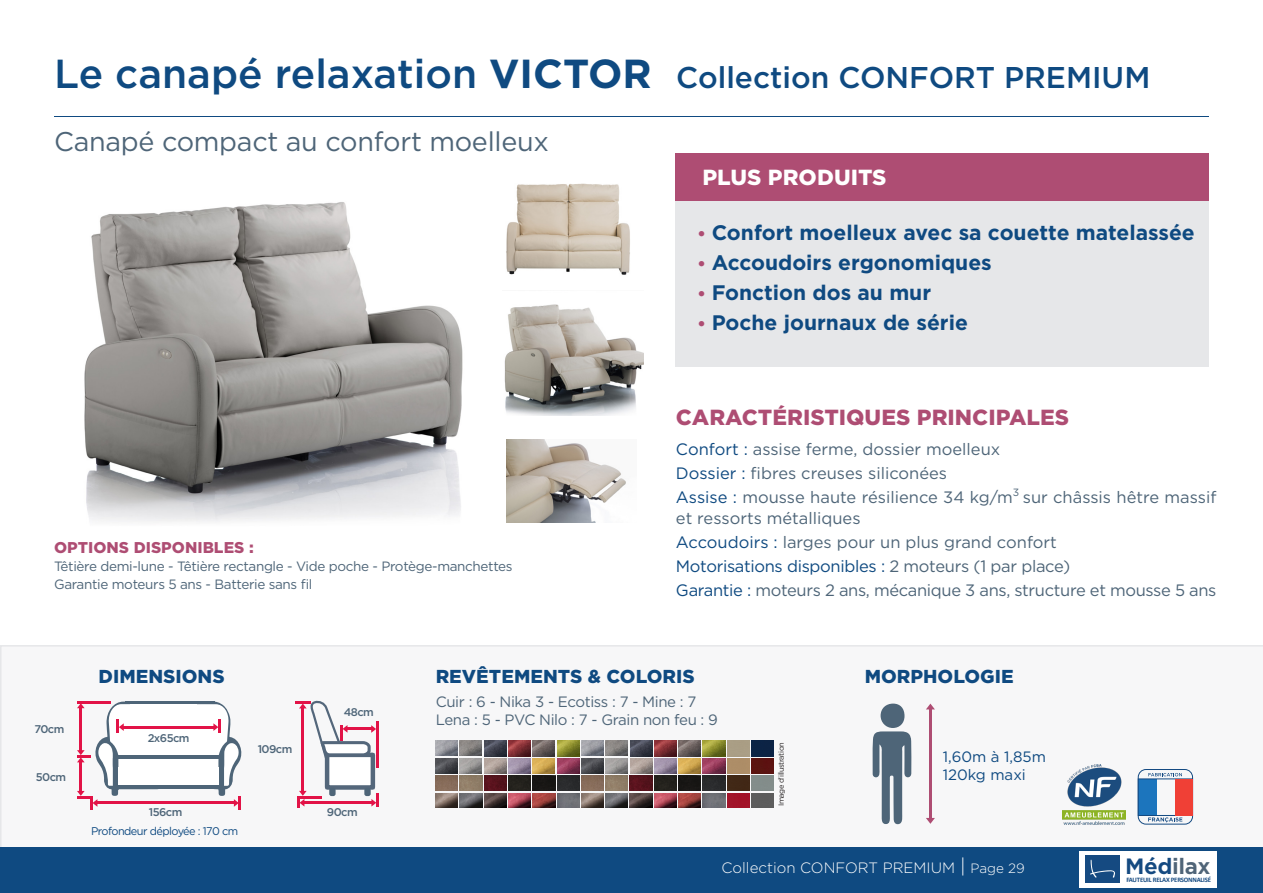
<style>
.page{position:relative;width:1263px;height:893px;background:#fff}
.page>*{position:absolute;margin:0;border:0;box-sizing:border-box;transform-origin:0 0}
.Titre_pdt{font:500 30px "Gotham";color:#0f4a81}
.Accroche{font:27px "Gotham";letter-spacing:-.01em;color:#4e6578}
.t1{font:700 21.3px "Gotham S Sm";letter-spacing:-.02em;color:#506578}
.Texte_accroche{font:700 21px "Gotham";color:#0f4a81}
.Texte_accroche-2{font:900 21px "Gotham S Sm";color:#ae4d73}
.Texte_accroche-3{font:900 21px "Gotham S Sm";color:#fff}
.Texte_accroche-4{font:900 18px "Gotham S Sm";color:#0f4a81}
.Texte_accroche-5{font:16.5px "Gotham";color:#4e6578}
.Texte_accroche-6{font:16.5px "Gotham";letter-spacing:-.02em;color:#4e6578}
.Texte_accroche-7{font:16.5px "Gotham";letter-spacing:-.02em;color:#0f4a81}
.Texte_accroche-8{font:15px "Gotham";letter-spacing:-.025em;color:#4e6578}
.Titre_pdt-2{font:300 15px "Gotham";color:#fff}
.Texte_accroche-9{font:15px "Gotham";color:#0f4a81}
.Texte_accroche-10{font:900 15px "Gotham S Sm";color:#ae4d73}
.Texte_accroche-11{font:13.5px "Gotham";letter-spacing:-.025em;color:#4e6578}
.Titre_pdt-3{font:500 11.25px "Gotham";letter-spacing:-.05em;color:#4e6578}
.Titre_pdt-4{font:11.25px "Gotham";letter-spacing:-.05em;color:#0f4a81}
.Texte_accroche-12{font:10.5px "Gotham";color:#4e6578}
.Titre_pdt-5{font:7.5px "Gotham";letter-spacing:-.05em;color:#231f20}
.t2{font:700 6.75px "Calibri";letter-spacing:-.03em;color:#154a81}
.s1{font-size:40.5px}
.s2{font-weight:700;font-size:40.5px}
.s3{font-size:18px;color:#ae4d73}
.s4{color:#0f4a81}
.s5{color:#4e6578}
.s6{font-size:19.5px}
.s7{font-size:13.5px}
.s8{color:#154a81}
</style>
<div class="page">
<img style="left:507px;top:439px;width:119px;height:83px">
<div style="left:676px;top:187px;width:533px;height:179px;background:#e6e7e9"></div>
<svg style="left:0;top:645px;width:1263px;height:202px"></svg>
<div style="left:0;top:847px;width:1263px;height:46px;background:#0f4a81"></div>
<svg style="left:872px;top:703px;width:39px;height:121px"></svg>
<div style="left:880px;top:703px;width:25px;height:25px;background:#4e6578;border-radius:50%"></div>
<hr style="left:929px;top:707px;width:3px;height:113px;background:#ae4d73">
<svg style="left:926px;top:704px;width:9px;height:5px"></svg>
<svg style="left:926px;top:818px;width:9px;height:6px"></svg>
<div style="left:676px;top:153px;width:533px;height:48px;background:#ae4d73"></div>
<hr style="left:54px;top:116px;width:1155px;height:1px;background:#0f4a81">
<div style="left:1079px;top:851px;width:138px;height:36px;background:#fff"></div>
<div style="left:1085px;top:856px;width:35px;height:27px;background:#154a81"></div>
<svg style="left:1090px;top:859px;width:25px;height:19px"></svg>
<img style="left:436px;top:758px;width:22px;height:15px">
<img style="left:581px;top:758px;width:23px;height:15px">
<img style="left:557px;top:758px;width:22px;height:15px">
<img style="left:703px;top:758px;width:22px;height:15px">
<img style="left:460px;top:758px;width:22px;height:15px">
<img style="left:606px;top:758px;width:22px;height:15px">
<img style="left:508px;top:758px;width:23px;height:15px">
<img style="left:654px;top:758px;width:22px;height:15px">
<img style="left:484px;top:758px;width:22px;height:15px">
<img style="left:630px;top:758px;width:22px;height:15px">
<img style="left:533px;top:758px;width:22px;height:15px">
<img style="left:679px;top:758px;width:22px;height:15px">
<img style="left:436px;top:776px;width:22px;height:14px">
<img style="left:581px;top:776px;width:22px;height:15px">
<img style="left:460px;top:776px;width:22px;height:14px">
<img style="left:606px;top:776px;width:22px;height:15px">
<img style="left:484px;top:776px;width:22px;height:15px">
<img style="left:630px;top:776px;width:22px;height:15px">
<img style="left:508px;top:776px;width:23px;height:15px">
<img style="left:654px;top:776px;width:22px;height:15px">
<img style="left:533px;top:776px;width:22px;height:15px">
<img style="left:679px;top:776px;width:22px;height:15px">
<img style="left:557px;top:776px;width:22px;height:15px">
<img style="left:703px;top:776px;width:22px;height:15px">
<img style="left:436px;top:793px;width:21px;height:15px">
<img style="left:581px;top:793px;width:22px;height:14px">
<img style="left:460px;top:793px;width:22px;height:15px">
<img style="left:606px;top:793px;width:22px;height:14px">
<img style="left:557px;top:793px;width:22px;height:14px">
<img style="left:703px;top:793px;width:22px;height:14px">
<img style="left:484px;top:793px;width:22px;height:15px">
<img style="left:630px;top:793px;width:22px;height:14px">
<img style="left:508px;top:793px;width:23px;height:15px">
<img style="left:654px;top:793px;width:22px;height:14px">
<img style="left:533px;top:793px;width:22px;height:14px">
<img style="left:679px;top:793px;width:22px;height:14px">
<img style="left:484px;top:741px;width:22px;height:15px">
<img style="left:630px;top:741px;width:22px;height:15px">
<img style="left:508px;top:741px;width:23px;height:15px">
<img style="left:654px;top:741px;width:22px;height:15px">
<img style="left:533px;top:741px;width:22px;height:15px">
<img style="left:679px;top:741px;width:22px;height:15px">
<img style="left:557px;top:741px;width:22px;height:15px">
<img style="left:703px;top:741px;width:22px;height:15px">
<img style="left:436px;top:741px;width:22px;height:15px">
<img style="left:581px;top:741px;width:22px;height:15px">
<img style="left:460px;top:741px;width:22px;height:15px">
<img style="left:606px;top:741px;width:22px;height:15px">
<img style="left:727px;top:776px;width:22px;height:15px">
<img style="left:727px;top:758px;width:22px;height:15px">
<img style="left:751px;top:776px;width:23px;height:15px">
<img style="left:751px;top:758px;width:23px;height:15px">
<img style="left:751px;top:741px;width:23px;height:15px">
<img style="left:727px;top:793px;width:22px;height:14px">
<img style="left:727px;top:741px;width:22px;height:15px">
<img style="left:751px;top:793px;width:23px;height:14px">
<div style="left:1138px;top:769px;width:54px;height:55px;border:1px solid #144a82;border-radius:8px"></div>
<div style="left:1138px;top:779px;width:18px;height:36px;background:#1c75bd"></div>
<div style="left:1138px;top:779px;width:54px;height:36px;border:1px solid #144a82"></div>
<div style="left:1174px;top:779px;width:18px;height:36px;background:#f04036"></div>
<svg style="left:1148px;top:773px;width:34px;height:3px"></svg>
<svg style="left:1148px;top:817px;width:34px;height:5px"></svg>
<img style="left:1063px;top:764px;width:63px;height:62px">
<img style="left:84px;top:202px;width:379px;height:320px">
<img style="left:506px;top:183px;width:124px;height:92px">
<img style="left:504px;top:304px;width:140px;height:112px">
<div style="left:327px;top:755px;width:46px;height:32px;background:#fff"></div>
<div style="left:325px;top:753px;width:50px;height:37px;border:4px solid #54677b"></div>
<div style="left:329px;top:788px;width:7px;height:8px;background:#4e6578;border-radius:2px"></div>
<div style="left:364px;top:788px;width:7px;height:8px;background:#4e6578;border-radius:2px"></div>
<hr style="left:297px;top:796px;width:25px;height:2px;background:#e21347">
<hr style="left:302px;top:706px;width:2px;height:85px;background:#e21347">
<svg style="left:295px;top:701px;width:81px;height:67px"></svg>
<hr style="left:376px;top:721px;width:2px;height:46px;background:#e21347">
<hr style="left:304px;top:802px;width:70px;height:2px;background:#e21347">
<svg style="left:297px;top:791px;width:10px;height:16px"></svg>
<svg style="left:371px;top:794px;width:7px;height:13px"></svg>
<svg style="left:77px;top:701px;width:167px;height:108px"></svg>
<p class="Titre_pdt" style="left:54px;top:57px;width:1098px"><span class="s1">Le canapé relaxation</span> <span class="s2">VICTOR</span> Collection CONFORT PREMIUM</p>
<p class="Accroche" style="left:54px;top:124px;width:496px">Canapé compact au confort moelleux</p>
<p class="Texte_accroche-10" style="left:54px;top:537px;width:201px">OPTIONS DISPONIBLES :</p>
<p class="Texte_accroche-11" style="left:54px;top:557px;width:460px">Têtière demi-lune - Têtière rectangle - Vide poche - Protège-manchettes</p>
<p class="Texte_accroche-11" style="left:54px;top:575px;width:260px">Garantie moteurs 5 ans - Batterie sans fil</p>
<p class="Texte_accroche-3" style="left:702px;top:162px;width:186px">PLUS PRODUITS</p>
<p class="Texte_accroche" style="left:697px;top:219px;width:499px"><span class="s3">•</span> Confort moelleux avec sa couette matelassée</p>
<p class="Texte_accroche" style="left:697px;top:249px;width:296px"><span class="s3">•</span> Accoudoirs ergonomiques</p>
<p class="Texte_accroche" style="left:697px;top:279px;width:235px"><span class="s3">•</span> Fonction dos au mur</p>
<p class="Texte_accroche" style="left:697px;top:309px;width:272px"><span class="s3">•</span> Poche journaux de série</p>
<p class="Texte_accroche-2" style="left:676px;top:403px;width:395px">CARACTÉRISTIQUES PRINCIPALES</p>
<p class="Texte_accroche-5" style="left:676px;top:439px;width:326px"><span class="s4">Confort :</span> assise ferme, dossier moelleux</p>
<p class="Texte_accroche-5" style="left:676px;top:463px;width:273px"><span class="s4">Dossier :</span> fibres creuses siliconées</p>
<p class="Texte_accroche-5" style="left:676px;top:487px;width:338px"><span class="s4">Assise :</span> mousse haute résilience 34 kg/m</p>
<p class="Texte_accroche-12" style="left:1013px;top:485px;width:8px">3</p>
<p class="Texte_accroche-5" style="left:1023px;top:487px;width:195px">sur châssis hêtre massif</p>
<p class="Texte_accroche-5" style="left:676px;top:508px;width:186px">et ressorts métalliques</p>
<p class="Texte_accroche-5" style="left:676px;top:532px;width:382px"><span class="s4">Accoudoirs :</span> larges pour un plus grand confort</p>
<p class="Texte_accroche-7" style="left:676px;top:556px;width:396px">Motorisations disponibles : <span class="s5">2 moteurs (1 par place)</span></p>
<p class="Texte_accroche-6" style="left:676px;top:580px;width:542px"><span class="s4">Garantie :</span> moteurs 2 ans, mécanique 3 ans, structure et mousse 5 ans</p>
<p class="Titre_pdt-3" style="left:34px;top:722px;width:32px">70cm</p>
<p class="Titre_pdt-3" style="left:36px;top:769px;width:32px">50cm</p>
<p class="Texte_accroche-4" style="left:98px;top:664px;width:128px">DIMENSIONS</p>
<p class="Titre_pdt-3" style="left:148px;top:730px;width:43px">2x65cm</p>
<p class="Titre_pdt-3" style="left:258px;top:742px;width:36px">109cm</p>
<p class="Titre_pdt-3" style="left:344px;top:705px;width:31px">48cm</p>
<p class="Titre_pdt-3" style="left:149px;top:804px;width:35px">156cm</p>
<p class="Titre_pdt-3" style="left:327px;top:805px;width:32px">90cm</p>
<p class="Titre_pdt-4" style="left:91px;top:824px;width:148px">Profondeur déployée : 170 cm</p>
<p class="Texte_accroche-4" style="left:436px;top:664px;width:260px">REVÊTEMENTS &amp; COLORIS</p>
<p class="Texte_accroche-8" style="left:436px;top:692px;width:262px">Cuir : 6 - Nika 3 - Ecotiss : 7 - Mine : 7</p>
<p class="Texte_accroche-8" style="left:436px;top:710px;width:284px">Lena : 5 - PVC Nilo : 7 - Grain non feu : 9</p>
<p class="Titre_pdt-5" style="left:776px;top:806px;width:65px;rotate:-90deg">Image d'illustration</p>
<p class="Texte_accroche-4" style="left:865px;top:664px;width:150px">MORPHOLOGIE</p>
<p class="Texte_accroche-9" style="left:943px;top:747px;width:105px">1,60m à 1,85m</p>
<p class="Texte_accroche-9" style="left:943px;top:765px;width:85px">120kg maxi</p>
<p class="Titre_pdt-2" style="left:722px;top:858px;width:305px">Collection CONFORT PREMIUM <span class="s6">|</span> <span class="s7">Page 29</span></p>
<p class="t1" style="left:1125px;top:852px;width:87px"><span class="s8">Méd</span>ilax</p>
<p class="t2" style="left:1126px;top:875px;width:86px">FAUTEUIL RELAX PERSONNALISÉ</p>
</div>
